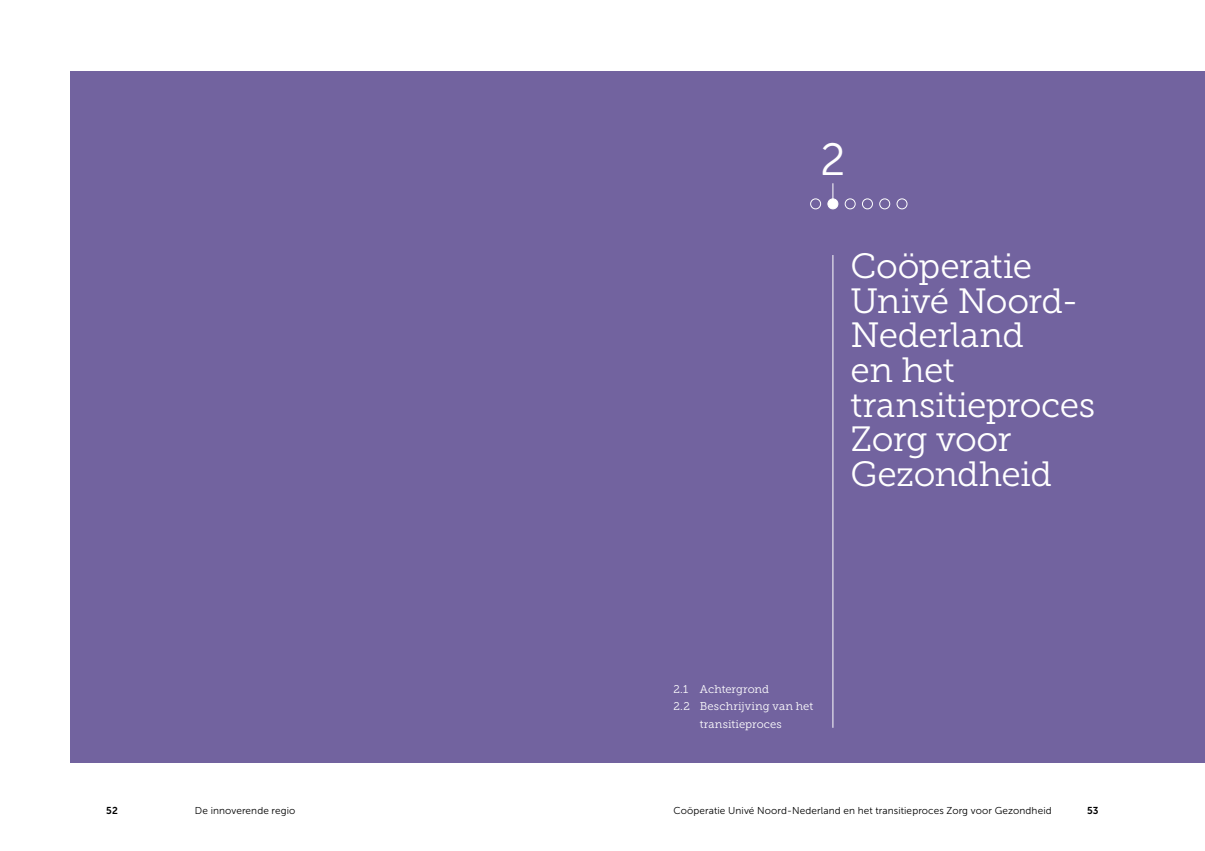
<style>
.page{position:relative;width:1205px;height:851px;background:#fff}
.page>*{position:absolute;margin:0;border:0;box-sizing:border-box;transform-origin:0 0}
.t1{font:45px "Museo Sans 300";color:#fff}
.t2{font:35px/34.5px "Museo Slab 300";letter-spacing:-.015em;color:#fff}
.t3{font:11.25px "Museo Slab 300";letter-spacing:.005em;color:#fff}
.t4{font:10px "Museo Sans 300";letter-spacing:.015em;color:#000}
.t5{font:10px "Museo Sans 700";color:#000}
</style>
<div class="page">
<div style="left:71px;top:71px;width:1134px;height:691px;background:#72639f"></div>
<svg style="left:832px;top:183px;width:1px;height:15px"></svg>
<div style="left:828px;top:199px;width:10px;height:10px;background:#fff;border-radius:50%"></div>
<div style="left:827px;top:198px;width:11px;height:11px;border:1px solid #fff;border-radius:50%"></div>
<div style="left:810px;top:198px;width:11px;height:11px;border:1px solid #fff;border-radius:50%"></div>
<div style="left:845px;top:198px;width:10px;height:11px;border:1px solid #fff;border-radius:50%"></div>
<div style="left:862px;top:198px;width:11px;height:11px;border:1px solid #fff;border-radius:50%"></div>
<div style="left:879px;top:198px;width:11px;height:11px;border:1px solid #fff;border-radius:50%"></div>
<div style="left:897px;top:198px;width:10px;height:11px;border:1px solid #fff;border-radius:50%"></div>
<hr style="left:832px;top:255px;width:1px;height:472px;background:#fff">
<h1 class="t1" style="left:820px;top:135px;width:27px">2</h1>
<h2 class="t2" style="left:850px;top:249px;width:246px">Coöperatie<br>Univé Noord-<br>Nederland<br>en het transitieproces<br>Zorg voor<br>Gezondheid</h2>
<p class="t3" style="left:673px;top:683px;width:97px">2.1 Achtergrond</p>
<p class="t3" style="left:673px;top:700px;width:141px">2.2 Beschrijving van het</p>
<p class="t3" style="left:700px;top:717px;width:83px">transitieproces</p>
<p class="t5" style="left:106px;top:805px;width:13px">52</p>
<p class="t4" style="left:195px;top:805px;width:102px">De innoverende regio</p>
<p class="t4" style="left:673px;top:805px;width:380px">Coöperatie Univé Noord-Nederland en het transitieproces Zorg voor Gezondheid</p>
<p class="t5" style="left:1087px;top:805px;width:13px">53</p>
</div>
